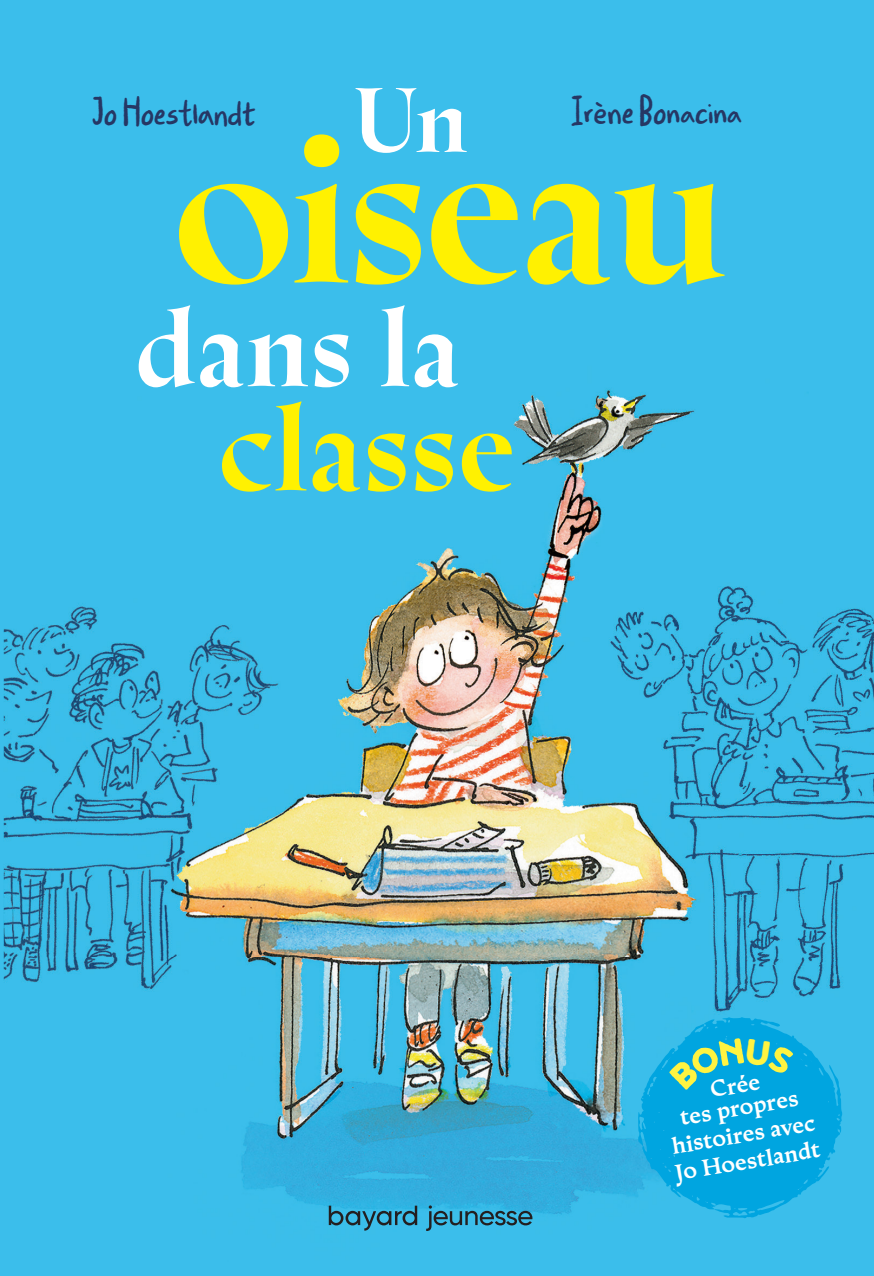
<style>
.page{position:relative;width:874px;height:1276px;background:#fff}
.page>*{position:absolute;margin:0;border:0;box-sizing:border-box;transform-origin:0 0}
.t1{font:700 205.65px "Zenith Display";color:#fff101}
.t2{font:700 118.8px "Zenith Display";letter-spacing:.025em;color:#fff101}
.t3{font:700 108px "Zenith Display";letter-spacing:.025em;color:#fff}
.t4{font:45px "Ugiftig";color:#263764}
.t5{font:700 22.5px/22.5px "Zenith Text";color:#fff;text-align:center}
.s1{font-family:"Zenith Display";font-weight:700;font-size:90px;color:#fff}
</style>
<div class="page">
<img style="left:0;top:0;width:874px;height:1276px">
<svg style="left:329px;top:1205px;width:203px;height:26px;background:#3395b8"></svg>
<svg style="left:638px;top:1017px;width:204px;height:201px;background:#0fabe2"></svg>
<h3 class="t4" style="left:355px;top:86px;width:388px"><span class="s1">Un</span> Irène Bonacina</h3>
<h3 class="t4" style="left:92px;top:87px;width:165px">Jo Hoestlandt</h3>
<h1 class="t1" style="left:174px;top:59px;width:553px">oiseau</h1>
<h3 class="t3" style="left:135px;top:269px;width:325px">dans la</h3>
<h2 class="t2" style="left:219px;top:361px;width:297px">classe</h2>
<p class="t5" style="left:674px;top:1084px;width:121px;rotate:-10deg">Crée<br>tes propres</p>
<p class="t5" style="left:669px;top:1133px;width:147px;line-height:27.2px;text-align:left;rotate:-10deg">histoires avec<br>Jo Hoestlandt</p>
</div>
